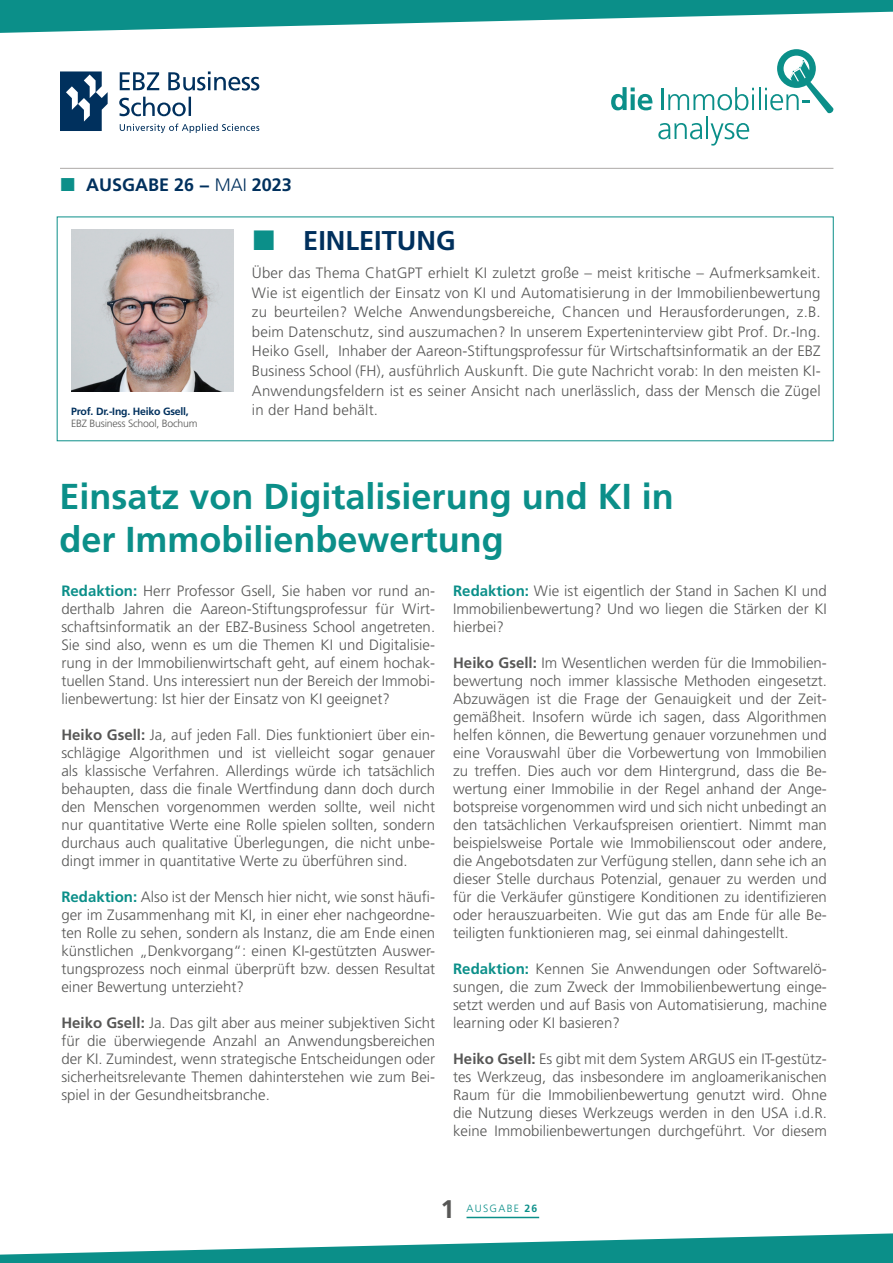
<style>
.page{position:relative;width:893px;height:1263px;background:#fff}
.page>*{position:absolute;margin:0;border:0;box-sizing:border-box;transform-origin:0 0}
.t1{font:700 36px/43.2px "Frutiger LT Pro";color:#0b8f89}
.t2{font:700 27.15px "Frutiger LT Pro";color:#00305d}
.t3{font:700 25.5px "Frutiger LT Pro";color:#575756}
.t4{font:700 18px "Frutiger LT Pro";color:#00305d}
.t5{font:300 15px/18px "Frutiger LT Std";color:#575756;text-align:justify}
.t6{font:700 10.5px "Frutiger LT Pro";letter-spacing:-.02em;color:#00305d}
.t7{font:300 10.5px "Frutiger LT Std";letter-spacing:-.02em;color:#575756}
.t8{font:300 10.5px "Frutiger LT Std";letter-spacing:.12em;color:#0b8f89}
.s1{font-family:"Frutiger LT Std";font-weight:300}
.s2{font-family:"Frutiger LT Pro";font-weight:700;color:#0b8f89}
.s3{font-family:"Frutiger LT Pro";font-weight:700}
</style>
<div class="page">
<svg style="left:119px;top:97px;width:72px;height:19px"></svg>
<svg style="left:120px;top:71px;width:139px;height:20px"></svg>
<svg style="left:120px;top:124px;width:139px;height:9px"></svg>
<svg style="left:60px;top:71px;width:48px;height:60px"></svg>
<hr style="left:60px;top:168px;width:773px;height:1px;background:#ada9a7">
<svg style="left:0;top:0;width:893px;height:33px"></svg>
<svg style="left:0;top:1233px;width:893px;height:30px"></svg>
<hr style="left:467px;top:1217px;width:72px;height:1px;background:#0b8f89">
<svg style="left:611px;top:87px;width:41px;height:23px"></svg>
<hr style="left:662px;top:89px;width:2px;height:21px;background:#0b8f89">
<svg style="left:668px;top:87px;width:86px;height:23px"></svg>
<hr style="left:758px;top:87px;width:2px;height:23px;background:#0b8f89">
<svg style="left:765px;top:49px;width:69px;height:65px"></svg>
<svg style="left:658px;top:123px;width:44px;height:16px"></svg>
<hr style="left:706px;top:116px;width:2px;height:23px;background:#0b8f89">
<svg style="left:711px;top:123px;width:38px;height:23px"></svg>
<img style="left:71px;top:230px;width:163px;height:161px">
<p class="t4" style="left:86px;top:174px;width:207px">AUSGABE 26 − <span class="s1">MAI</span> 2023</p>
<p class="t6" style="left:71px;top:405px;width:119px">Prof. Dr.-Ing. Heiko Gsell,</p>
<p class="t7" style="left:71px;top:418px;width:128px">EBZ Business School, Bochum</p>
<p class="t2" style="left:303px;top:225px;width:154px">EINLEITUNG</p>
<p class="t5" style="left:252px;top:264px;width:570px;line-height:19.5px">Über das Thema ChatGPT erhielt KI zuletzt große – meist kritische – Aufmerksamkeit.<br>Wie ist eigentlich der Einsatz von KI und Automatisierung in der Immobilienbewertung zu beurteilen? Welche Anwendungsbereiche, Chancen und Herausforderungen, z.B. beim Datenschutz, sind auszumachen? In unserem Experteninterview gibt Prof. Dr.-Ing.<br>Heiko Gsell, Inhaber der Aareon-Stiftungsprofessur für Wirtschaftsinformatik an der EBZ Business School (FH), ausführlich Auskunft. Die gute Nachricht vorab: In den meisten KI-Anwendungsfeldern ist es seiner Ansicht nach unerlässlich, dass der Mensch die Zügel in der Hand behält.</p>
<p class="t1" style="left:60px;top:475px;width:616px">Einsatz von Digitalisierung und KI in der Immobilienbewertung</p>
<p class="t5" style="left:61px;top:582px;width:375px"><span class="s2">Redaktion:</span> Herr Professor Gsell, Sie haben vor rund an&shy;derthalb Jahren die Aareon-Stiftungsprofessur für Wirt&shy;schaftsinformatik an der EBZ-Business School angetreten.<br>Sie sind also, wenn es um die Themen KI und Digitalisie&shy;rung in der Immobilienwirtschaft geht, auf einem hochak&shy;tuellen Stand. Uns interessiert nun der Bereich der Immobi&shy;lienbewertung: Ist hier der Einsatz von KI geeignet?</p>
<p class="t5" style="left:61px;top:726px;width:375px"><span class="s3">Heiko Gsell:</span> Ja, auf jeden Fall. Dies funktioniert über ein&shy;schlägige Algorithmen und ist vielleicht sogar genauer als klassische Verfahren. Allerdings würde ich tatsächlich behaupten, dass die finale Wertfindung dann doch durch den Menschen vorgenommen werden sollte, weil nicht nur quantitative Werte eine Rolle spielen sollten, sondern durchaus auch qualitative Überlegungen, die nicht unbe&shy;dingt immer in quantitative Werte zu überführen sind.</p>
<p class="t5" style="left:61px;top:888px;width:375px"><span class="s2">Redaktion:</span> Also ist der Mensch hier nicht, wie sonst häufi&shy;ger im Zusammenhang mit KI, in einer eher nachgeordne&shy;ten Rolle zu sehen, sondern als Instanz, die am Ende einen künstlichen „Denkvorgang“: einen KI-gestützten Auswer&shy;tungsprozess noch einmal überprüft bzw. dessen Resultat einer Bewertung unterzieht?</p>
<p class="t5" style="left:61px;top:1014px;width:375px"><span class="s3">Heiko Gsell:</span> Ja. Das gilt aber aus meiner subjektiven Sicht für die überwiegende Anzahl an Anwendungsbereichen der KI. Zumindest, wenn strategische Entscheidungen oder sicherheitsrelevante Themen dahinterstehen wie zum Bei&shy;spiel in der Gesundheitsbranche.</p>
<p class="t5" style="left:453px;top:582px;width:375px"><span class="s2">Redaktion:</span> Wie ist eigentlich der Stand in Sachen KI und Immobilienbewertung? Und wo liegen die Stärken der KI hierbei?</p>
<p class="t5" style="left:453px;top:654px;width:375px"><span class="s3">Heiko Gsell:</span> Im Wesentlichen werden für die Immobilien&shy;bewertung noch immer klassische Methoden eingesetzt.<br>Abzuwägen ist die Frage der Genauigkeit und der Zeit&shy;gemäßheit. Insofern würde ich sagen, dass Algorithmen helfen können, die Bewertung genauer vorzunehmen und eine Vorauswahl über die Vorbewertung von Immobilien zu treffen. Dies auch vor dem Hintergrund, dass die Be&shy;wertung einer Immobilie in der Regel anhand der Ange&shy;botspreise vorgenommen wird und sich nicht unbedingt an den tatsächlichen Verkaufspreisen orientiert. Nimmt man beispielsweise Portale wie Immobilienscout oder andere, die Angebotsdaten zur Verfügung stellen, dann sehe ich an dieser Stelle durchaus Potenzial, genauer zu werden und für die Verkäufer günstigere Konditionen zu identifizieren oder herauszuarbeiten. Wie gut das am Ende für alle Be&shy;teiligten funktionieren mag, sei einmal dahingestellt.</p>
<p class="t5" style="left:453px;top:960px;width:375px"><span class="s2">Redaktion:</span> Kennen Sie Anwendungen oder Softwarelö&shy;sungen, die zum Zweck der Immobilienbewertung einge&shy;setzt werden und auf Basis von Automatisierung, machine learning oder KI basieren?</p>
<p class="t5" style="left:453px;top:1050px;width:375px"><span class="s3">Heiko Gsell:</span> Es gibt mit dem System ARGUS ein IT-gestütz&shy;tes Werkzeug, das insbesondere im angloamerikanischen Raum für die Immobilienbewertung genutzt wird. Ohne die Nutzung dieses Werkzeugs werden in den USA i.d.R. keine Immobilienbewertungen durchgeführt. Vor diesem</p>
<h3 class="t3" style="left:440px;top:1194px;width:16px">1</h3>
<p class="t8" style="left:467px;top:1203px;width:72px">AUSGABE <span class="s3">26</span></p>
</div>
